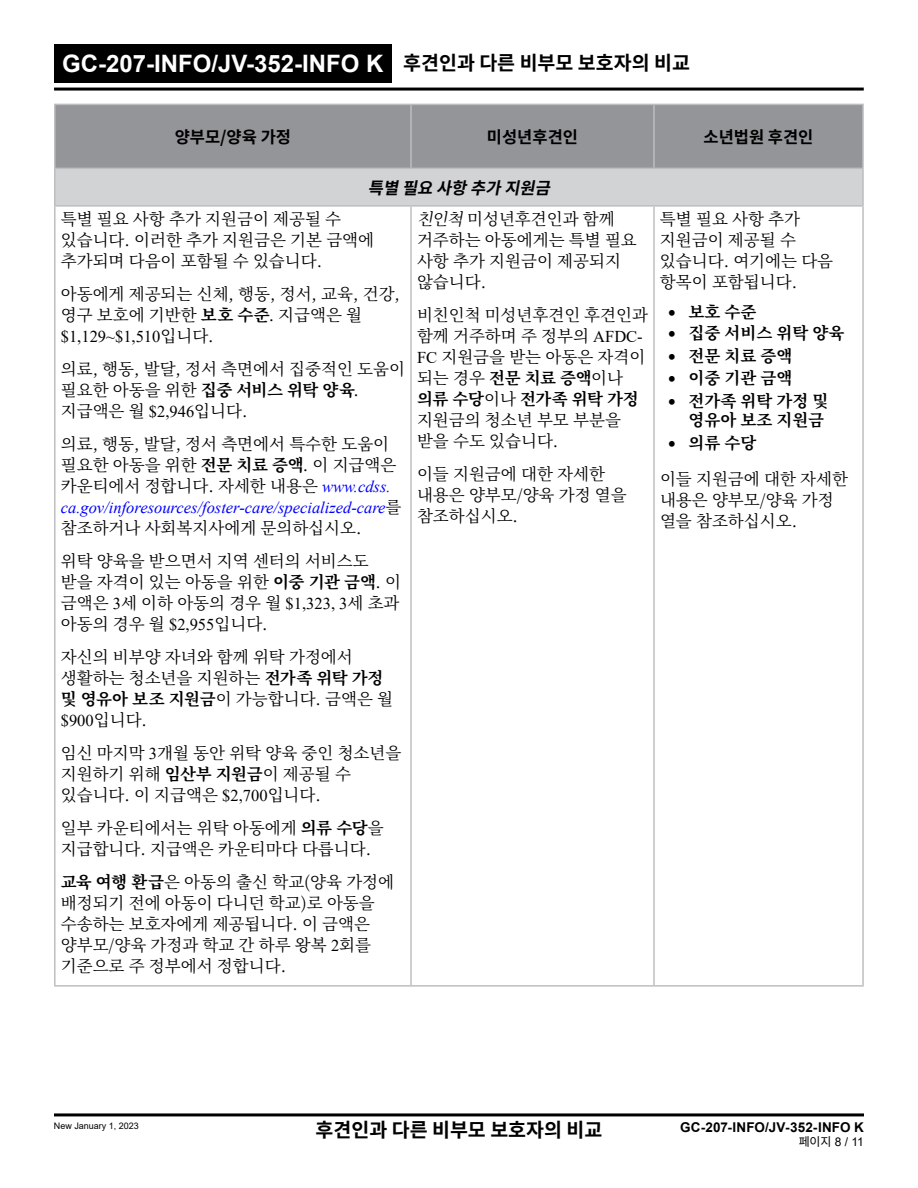
<style>
.page{position:relative;width:918px;height:1188px;background:#fff}
.page>*{position:absolute;margin:0;border:0;box-sizing:border-box;transform-origin:0 0}
.t1{font:700 24px "Arial";color:#fff}
.t2{font:700 19.5px "Source Han Sans K";color:#000}
.t3{font:16.5px/21px "Source Han Serif K";color:#000}
.t4{font:italic 16.5px "Times New Roman";color:#00f}
.t5{font:700 16.5px/22.5px "Source Han Serif K";color:#000}
.t6{font:16.5px "Times New Roman";color:#000}
.t7{font:700 16.5px "Source Han Sans K";color:#000}
.t8{font:italic 700 16.5px "Source Han Sans K";color:#000}
.t9{font:700 13.5px "Arial";letter-spacing:.01em;color:#000}
.t10{font:12px "Arial";color:#000}
.t11{font:9px "Arial";color:#000}
.s1{font-family:"Source Han Sans K";font-size:19.5px;color:#000}
.s2{font-weight:700}
.s3{font-family:"Source Han Serif K"}
.s4{font-family:"Times New Roman"}
.s5{font-family:"Times New Roman";font-style:italic;color:#00f}
.s6{font-family:"Source Han Serif K";font-style:normal;color:#000}
.s7{font-style:italic}
.s8{font-family:"Source Han Sans K"}
</style>
<div class="page">
<hr style="left:54px;top:1113px;width:810px;height:3px;background:#000">
<div style="left:54px;top:44px;width:338px;height:39px;background:#000"></div>
<hr style="left:54px;top:88px;width:810px;height:3px;background:#000">
<div style="left:56px;top:105px;width:806px;height:63px;background:#939598"></div>
<div style="left:55px;top:168px;width:808px;height:38px;background:#d1d3d4"></div>
<hr style="left:54px;top:104px;width:357px;height:1px;background:#bcbec0">
<hr style="left:54px;top:105px;width:2px;height:63px;background:#bcbec0">
<hr style="left:411px;top:104px;width:243px;height:1px;background:#bcbec0">
<hr style="left:410px;top:105px;width:2px;height:63px;background:#bcbec0">
<hr style="left:654px;top:104px;width:210px;height:1px;background:#bcbec0">
<hr style="left:653px;top:105px;width:2px;height:63px;background:#bcbec0">
<hr style="left:862px;top:105px;width:2px;height:63px;background:#bcbec0">
<hr style="left:54px;top:168px;width:357px;height:1px;background:#bcbec0">
<hr style="left:54px;top:169px;width:2px;height:36px;background:#bcbec0">
<hr style="left:411px;top:168px;width:243px;height:1px;background:#bcbec0">
<hr style="left:654px;top:168px;width:210px;height:1px;background:#bcbec0">
<hr style="left:862px;top:169px;width:2px;height:36px;background:#bcbec0">
<hr style="left:54px;top:205px;width:357px;height:2px;background:#bcbec0">
<hr style="left:54px;top:207px;width:2px;height:778px;background:#bcbec0">
<hr style="left:411px;top:205px;width:243px;height:2px;background:#bcbec0">
<hr style="left:410px;top:207px;width:2px;height:778px;background:#bcbec0">
<hr style="left:654px;top:205px;width:210px;height:2px;background:#bcbec0">
<hr style="left:653px;top:207px;width:2px;height:778px;background:#bcbec0">
<hr style="left:862px;top:207px;width:2px;height:778px;background:#bcbec0">
<hr style="left:54px;top:985px;width:357px;height:2px;background:#bcbec0">
<hr style="left:411px;top:985px;width:243px;height:2px;background:#bcbec0">
<hr style="left:654px;top:985px;width:210px;height:2px;background:#bcbec0">
<h1 class="t1" style="left:62px;top:47px;width:629px">GC-207-INFO/JV-352-INFO K <span class="s1">후견인과 다른 비부모 보호자의 비교</span></h1>
<p class="t7" style="left:175px;top:128px;width:118px">양부모/양육 가정</p>
<p class="t7" style="left:487px;top:128px;width:93px">미성년후견인</p>
<p class="t7" style="left:704px;top:128px;width:112px">소년법원 후견인</p>
<p class="t8" style="left:368px;top:178px;width:192px">특별필요사항추가지원금</p>
<p class="t3" style="left:61px;top:209px;width:315px">특별 필요 사항 추가 지원금이 제공될 수 있습니다. 이러한 추가 지원금은 기본 금액에 추가되며 다음이 포함될 수 있습니다.</p>
<p class="t3" style="left:61px;top:284px;width:341px">아동에게 제공되는 신체, 행동, 정서, 교육, 건강, 영구 보호에 기반한 <span class="s2">보호 수준</span>. 지급액은 월</p>
<p class="t6" style="left:61px;top:325px;width:154px">$1,129~$1,510<span class="s3">입니다.</span></p>
<p class="t3" style="left:61px;top:359px;width:346px">의료, 행동, 발달, 정서 측면에서 집중적인 도움이 필요한 아동을 위한 <span class="s2">집중 서비스 위탁 양육</span>. 지급액은 월 <span class="s4">$2,946</span>입니다.</p>
<p class="t3" style="left:61px;top:434px;width:337px">의료, 행동, 발달, 정서 측면에서 특수한 도움이 필요한 아동을 위한 <span class="s2">전문 치료 증액</span>. 이 지급액은 카운티에서 정합니다. 자세한 내용은 <span class="s5">www.cdss.</span></p>
<p class="t4" style="left:61px;top:496px;width:342px">ca.gov/inforesources/foster-care/specialized-care<span class="s6">를</span></p>
<p class="t3" style="left:61px;top:512px;width:310px;line-height:33px">참조하거나 사회복지사에게 문의하십시오. 위탁 양육을 받으면서 지역 센터의 서비스도</p>
<p class="t3" style="left:61px;top:572px;width:342px;text-align:justify">받을 자격이 있는 아동을 위한 <span class="s2">이중 기관 금액</span>. 이 금액은 <span class="s4">3</span>세 이하 아동의 경우 월 <span class="s4">$1,323, 3</span>세 초과 아동의 경우 월 <span class="s4">$2,955</span>입니다.</p>
<p class="t3" style="left:61px;top:647px;width:334px">자신의 비부양 자녀와 함께 위탁 가정에서 생활하는 청소년을 지원하는 <span class="s2">전가족 위탁 가정 및 영유아 보조 지원금</span>이 가능합니다. 금액은 월</p>
<p class="t6" style="left:61px;top:709px;width:88px">$900<span class="s3">입니다.</span></p>
<p class="t3" style="left:61px;top:743px;width:342px">임신 마지막 <span class="s4">3</span>개월 동안 위탁 양육 중인 청소년을 지원하기 위해 <span class="s2">임산부 지원금</span>이 제공될 수 있습니다. 이 지급액은 <span class="s4">$2,700</span>입니다.</p>
<p class="t3" style="left:61px;top:818px;width:325px">일부 카운티에서는 위탁 아동에게 <span class="s2">의류 수당</span>을 지급합니다. 지급액은 카운티마다 다릅니다.</p>
<p class="t3" style="left:61px;top:872px;width:335px"><span class="s2">교육 여행 환급</span>은 아동의 출신 학교(양육 가정에 배정되기 전에 아동이 다니던 학교)로 아동을 수송하는 보호자에게 제공됩니다. 이 금액은 양부모/양육 가정과 학교 간 하루 왕복 <span class="s4">2</span>회를 기준으로 주 정부에서 정합니다.</p>
<p class="t3" style="left:417px;top:209px;width:221px"><span class="s7">친인척</span> 미성년후견인과 함께 거주하는 아동에게는 특별 필요 사항 추가 지원금이 제공되지 않습니다.</p>
<p class="t3" style="left:417px;top:305px;width:232px">비친인척 미성년후견인 후견인과 함께 거주하며 주 정부의 <span class="s4">AFDC-<br>FC</span> 지원금을 받는 아동은 자격이 되는 경우 <span class="s2">전문 치료 증액</span>이나 <span class="s2">의류 수당</span>이나 <span class="s2">전가족 위탁 가정 </span>지원금의 청소년 부모 부분을 받을 수도 있습니다.</p>
<p class="t3" style="left:417px;top:464px;width:211px">이들 지원금에 대한 자세한 내용은 양부모/양육 가정 열을 참조하십시오.</p>
<p class="t3" style="left:660px;top:209px;width:175px">특별 필요 사항 추가 지원금이 제공될 수 있습니다. 여기에는 다음 항목이 포함됩니다.</p>
<p class="t5" style="left:688px;top:302px;width:157px;line-height:21px">보호 수준<br>집중 서비스 위탁 양육</p>
<p class="t5" style="left:688px;top:345px;width:141px">전문 치료 증액 이중 기관 금액 전가족 위탁 가정 및</p>
<p class="t5" style="left:688px;top:409px;width:137px">영유아 보조 지원금 의류 수당</p>
<p class="t3" style="left:660px;top:469px;width:189px">이들 지원금에 대한 자세한 내용은 양부모/양육 가정 열을 참조하십시오.</p>
<p class="t11" style="left:54px;top:1120px;width:87px">New January 1, 2023</p>
<p class="t2" style="left:316px;top:1119px;width:288px">후견인과 다른 비부모 보호자의 비교</p>
<p class="t9" style="left:680px;top:1117px;width:185px">GC-207-INFO/JV-352-INFO K</p>
<p class="t10" style="left:799px;top:1134px;width:67px"><span class="s8">페이지</span> 8 / 11</p>
</div>
